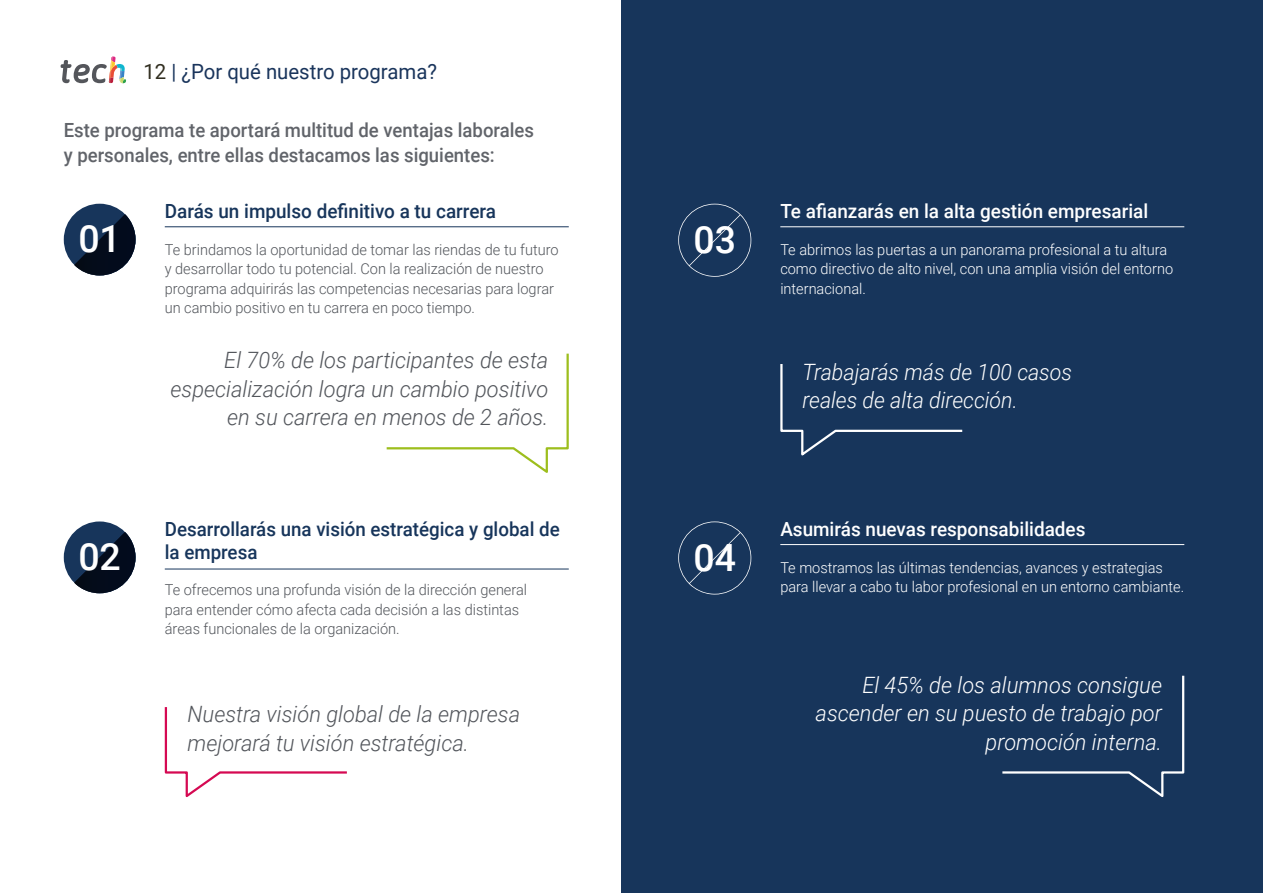
<style>
.page{position:relative;width:1263px;height:893px;background:#fff}
.page>*{position:absolute;margin:0;border:0;box-sizing:border-box;transform-origin:0 0}
.t1{font:500 37.5px "Roboto";color:#fff}
.t2{font:italic 300 22.5px/28.5px "Roboto";color:#52555b;text-align:right}
.t3{font:italic 300 22.5px/28.5px "Roboto";color:#fff;text-align:right}
.t4{font:italic 300 22.5px/28.5px "Roboto";color:#fff;scale:.95 1}
.t5{font:21px "Roboto";color:#1a355c}
.t6{font:500 19.5px/25.5px "Roboto";color:#61646a;scale:.95 1}
.t7{font:500 19.5px "Roboto";color:#fff}
.t8{font:500 19.5px/22.5px "Roboto";color:#17355b;scale:.96 1}
.t9{font:500 19.5px "Roboto";color:#17355b}
.t10{font:300 15px/19.5px "Roboto";color:#52555b}
.t11{font:300 15px/19.5px "Roboto";color:#fff}
.s1{color:#312e20}
</style>
<div class="page">
<div style="left:621px;top:0;width:642px;height:893px;background:#17355b"></div>
<hr style="left:165px;top:226px;width:404px;height:1px;background:#17355b">
<hr style="left:780px;top:226px;width:404px;height:1px;background:#fff">
<svg style="left:386px;top:353px;width:183px;height:120px"></svg>
<svg style="left:780px;top:364px;width:183px;height:92px"></svg>
<hr style="left:165px;top:569px;width:404px;height:1px;background:#17355b">
<hr style="left:780px;top:544px;width:404px;height:1px;background:#fff">
<svg style="left:1002px;top:675px;width:183px;height:122px"></svg>
<svg style="left:164px;top:707px;width:183px;height:90px"></svg>
<svg style="left:678px;top:204px;width:73px;height:73px"></svg>
<svg style="left:678px;top:521px;width:73px;height:73px"></svg>
<div style="left:64px;top:204px;width:72px;height:71px;background:#17355b;border-radius:50%"></div>
<svg style="left:74px;top:214px;width:62px;height:61px"></svg>
<div style="left:64px;top:521px;width:72px;height:72px;background:#17355b;border-radius:50%"></div>
<svg style="left:74px;top:532px;width:62px;height:61px"></svg>
<svg style="left:61px;top:57px;width:65px;height:27px"></svg>
<h3 class="t5" style="left:144px;top:57px;width:295px"><span class="s1">12</span> | ¿Por qué nuestro programa?</h3>
<h3 class="t6" style="left:64px;top:116px;width:496px">Este programa te aportará multitud de ventajas laborales y personales, entre ellas destacamos las siguientes:</h3>
<h3 class="t9" style="left:165px;top:198px;width:333px">Darás un impulso definitivo a tu carrera</h3>
<p class="t10" style="left:165px;top:239px;width:395px">Te brindamos la oportunidad de tomar las riendas de tu futuro y desarrollar todo tu potencial. Con la realización de nuestro programa adquirirás las competencias necesarias para lograr un cambio positivo en tu carrera en poco tiempo.</p>
<h2 class="t2" style="left:171px;top:345px;width:379px">El 70% de los participantes de esta especialización logra un cambio positivo en su carrera en menos de 2 años.</h2>
<h1 class="t1" style="left:78px;top:213px;width:44px">01</h1>
<h1 class="t1" style="left:78px;top:530px;width:44px">02</h1>
<h3 class="t8" style="left:165px;top:517px;width:413px">Desarrollarás una visión estratégica y global de la empresa</h3>
<p class="t10" style="left:165px;top:579px;width:364px">Te ofrecemos una profunda visión de la dirección general para entender cómo afecta cada decisión a las distintas áreas funcionales de la organización.</p>
<h2 class="t2" style="left:187px;top:699px;width:334px;text-align:left">Nuestra visión global de la empresa mejorará tu visión estratégica.</h2>
<h1 class="t1" style="left:693px;top:213px;width:44px">03</h1>
<h1 class="t1" style="left:693px;top:531px;width:44px">04</h1>
<h3 class="t7" style="left:780px;top:198px;width:369px">Te afianzarás en la alta gestión empresarial</h3>
<p class="t11" style="left:780px;top:239px;width:394px">Te abrimos las puertas a un panorama profesional a tu altura como directivo de alto nivel, con una amplia visión del entorno internacional.</p>
<h2 class="t4" style="left:802px;top:357px;width:286px">Trabajarás más de 100 casos reales de alta dirección.</h2>
<h3 class="t7" style="left:780px;top:515px;width:307px">Asumirás nuevas responsabilidades</h3>
<p class="t11" style="left:780px;top:557px;width:405px">Te mostramos las últimas tendencias, avances y estrategias para llevar a cabo tu labor profesional en un entorno cambiante.</p>
<h2 class="t3" style="left:816px;top:669px;width:348px">El 45% de los alumnos consigue ascender en su puesto de trabajo por promoción interna.</h2>
</div>
